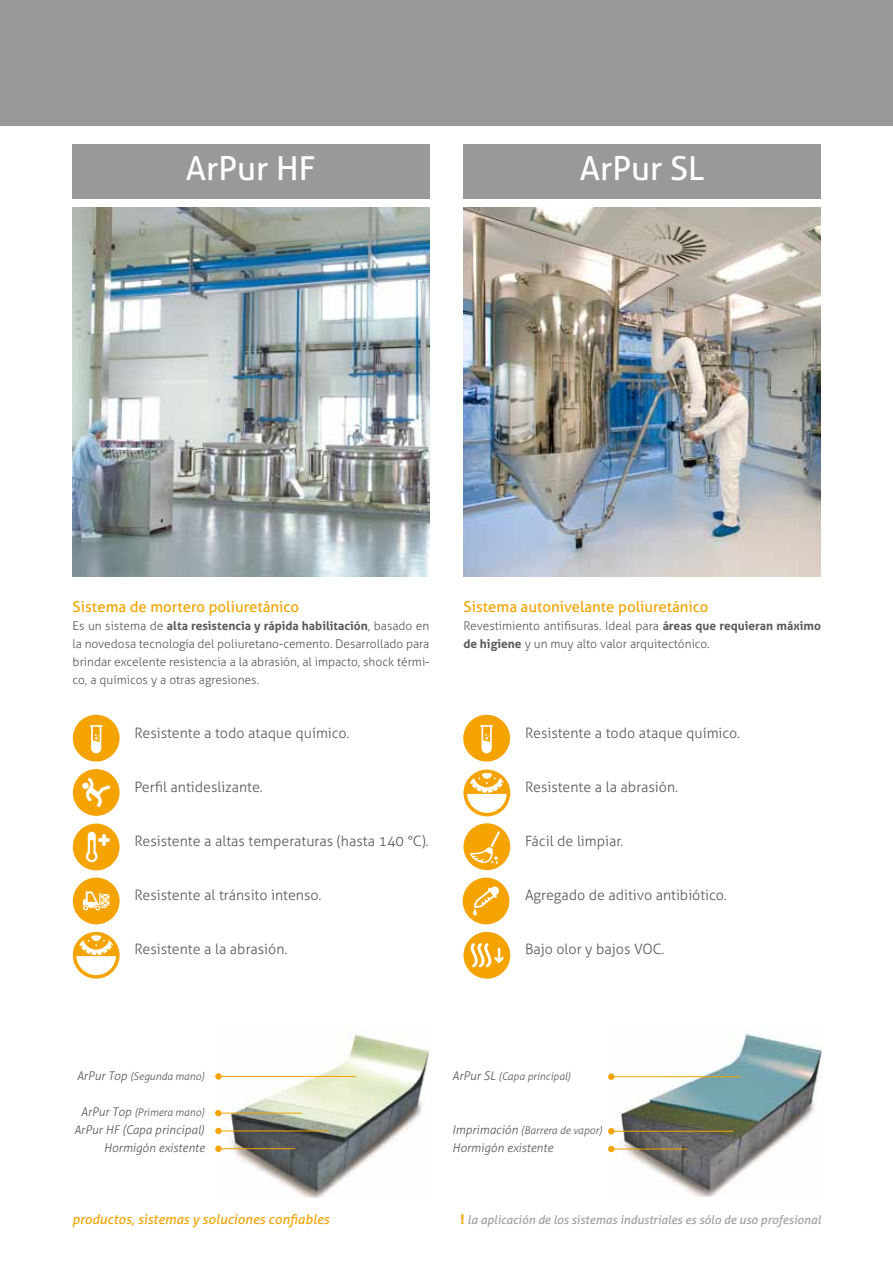
<style>
.page{position:relative;width:893px;height:1263px;background:#fff}
.page>*{position:absolute;margin:0;border:0;box-sizing:border-box;transform-origin:0 0}
.t1{font:33px "Aller";color:#fff}
.t2{font:15px "Aller";color:#f4a300}
.t3{font:300 14.25px "Aller";color:#58585a}
.t4{font:italic 13.5px "Aller";color:#f4a300}
.t5{font:300 12px/18px "Aller";color:#58585a;text-align:justify}
.t6{font:italic 12px "Aller";color:#9c9e9f}
.t7{font:italic 300 12px/18px "Aller";color:#58585a;text-align:right}
.t8{font:italic 300 10.5px "Aller";color:#58585a}
.s1{font-weight:700}
.s2{font-size:12px}
.s3{font-weight:700;font-style:normal;font-size:13.5px;color:#f4a300}
</style>
<div class="page">
<div style="left:0;top:0;width:893px;height:126px;background:#999"></div>
<div style="left:72px;top:144px;width:357px;height:54px;background:#999"></div>
<div style="left:463px;top:144px;width:358px;height:54px;background:#999"></div>
<div style="left:73px;top:715px;width:47px;height:46px;background:#f4a300;border-radius:50%"></div>
<svg style="left:90px;top:725px;width:13px;height:28px"></svg>
<div style="left:463px;top:715px;width:47px;height:46px;background:#f4a300;border-radius:50%"></div>
<svg style="left:480px;top:725px;width:13px;height:28px"></svg>
<div style="left:73px;top:769px;width:47px;height:47px;background:#f4a300;border-radius:50%"></div>
<div style="left:82px;top:782px;width:7px;height:7px;background:#fff;border-radius:50%"></div>
<svg style="left:85px;top:777px;width:26px;height:30px"></svg>
<div style="left:73px;top:877px;width:47px;height:47px;background:#f4a300;border-radius:50%"></div>
<svg style="left:83px;top:891px;width:27px;height:19px"></svg>
<div style="left:463px;top:877px;width:46px;height:47px;background:#f4a300;border-radius:50%"></div>
<svg style="left:473px;top:886px;width:27px;height:29px"></svg>
<div style="left:463px;top:823px;width:47px;height:47px;background:#f4a300;border-radius:50%"></div>
<svg style="left:470px;top:831px;width:30px;height:33px"></svg>
<div style="left:463px;top:932px;width:47px;height:47px;background:#f4a300;border-radius:50%"></div>
<svg style="left:470px;top:943px;width:34px;height:24px"></svg>
<svg style="left:73px;top:932px;width:47px;height:47px"></svg>
<svg style="left:76px;top:935px;width:40px;height:40px"></svg>
<div style="left:73px;top:823px;width:47px;height:47px;background:#f4a300;border-radius:50%"></div>
<svg style="left:86px;top:832px;width:24px;height:30px"></svg>
<img style="left:218px;top:1029px;width:212px;height:168px">
<img style="left:72px;top:207px;width:357px;height:369px">
<hr style="left:216px;top:1113px;width:86px;height:1px;background:#f4a300">
<hr style="left:218px;top:1148px;width:77px;height:1px;background:#f4a300">
<svg style="left:215px;top:1110px;width:6px;height:6px"></svg>
<div style="left:215px;top:1145px;width:7px;height:7px;background:#f4a300;border-radius:50%"></div>
<hr style="left:220px;top:1130px;width:110px;height:1px;background:#f4a300">
<div style="left:215px;top:1128px;width:7px;height:6px;background:#f4a300;border-radius:50%"></div>
<hr style="left:216px;top:1076px;width:140px;height:1px;background:#f4a300">
<svg style="left:215px;top:1073px;width:7px;height:7px"></svg>
<img style="left:611px;top:1033px;width:211px;height:163px">
<img style="left:463px;top:207px;width:358px;height:369px">
<hr style="left:611px;top:1131px;width:122px;height:1px;background:#f4a300">
<hr style="left:611px;top:1149px;width:76px;height:1px;background:#f4a300">
<svg style="left:608px;top:1146px;width:6px;height:6px"></svg>
<svg style="left:608px;top:1128px;width:6px;height:6px"></svg>
<hr style="left:611px;top:1076px;width:130px;height:1px;background:#f4a300">
<div style="left:608px;top:1073px;width:6px;height:7px;background:#f4a300;border-radius:50%"></div>
<svg style="left:463px;top:769px;width:47px;height:47px"></svg>
<svg style="left:467px;top:773px;width:40px;height:40px"></svg>
<h1 class="t1" style="left:186px;top:148px;width:131px">ArPur HF</h1>
<h1 class="t1" style="left:580px;top:148px;width:126px">ArPur SL</h1>
<p class="t2" style="left:73px;top:598px;width:228px">Sistema de mortero poliuretánico</p>
<p class="t5" style="left:73px;top:617px;width:358px">Es un sistema de <span class="s1">alta resistencia y rápida habilitación</span>, basado en la novedosa tecnología del poliuretano-cemento. Desarrollado para brindar excelente resistencia a la abrasión, al impacto, shock térmi&shy;co, a químicos y a otras agresiones.</p>
<p class="t3" style="left:134px;top:724px;width:217px">Resistente a todo ataque químico.</p>
<p class="t3" style="left:134px;top:778px;width:130px">Perfil antideslizante.</p>
<p class="t3" style="left:134px;top:832px;width:296px">Resistente a altas temperaturas (hasta 140 °C).</p>
<p class="t3" style="left:134px;top:886px;width:189px">Resistente al tránsito intenso.</p>
<p class="t3" style="left:134px;top:940px;width:155px">Resistente a la abrasión.</p>
<p class="t2" style="left:463px;top:598px;width:247px">Sistema autonivelante poliuretánico</p>
<p class="t5" style="left:463px;top:617px;width:359px">Revestimiento antifisuras. Ideal para <span class="s1">áreas que requieran máximo de higiene</span> y un muy alto valor arquitectónico.</p>
<p class="t3" style="left:525px;top:724px;width:217px">Resistente a todo ataque químico.</p>
<p class="t3" style="left:525px;top:778px;width:155px">Resistente a la abrasión.</p>
<p class="t3" style="left:525px;top:832px;width:100px">Fácil de limpiar.</p>
<p class="t3" style="left:525px;top:886px;width:203px">Agregado de aditivo antibiótico.</p>
<p class="t3" style="left:525px;top:940px;width:141px">Bajo olor y bajos VOC.</p>
<p class="t8" style="left:77px;top:1070px;width:129px"><span class="s2">ArPur Top</span> (Segunda mano)</p>
<p class="t8" style="left:81px;top:1106px;width:125px"><span class="s2">ArPur Top</span> (Primera mano)</p>
<p class="t7" style="left:74px;top:1121px;width:132px">ArPur HF (Capa principal)<br>Hormigón existente</p>
<p class="t8" style="left:452px;top:1070px;width:120px"><span class="s2">ArPur SL</span> (Capa principal)</p>
<p class="t8" style="left:452px;top:1124px;width:152px"><span class="s2">Imprimación</span> (Barrera de vapor)</p>
<p class="t7" style="left:452px;top:1139px;width:102px">Hormigón existente</p>
<p class="t4" style="left:72px;top:1211px;width:259px">productos, sistemas y soluciones confiables</p>
<p class="t6" style="left:460px;top:1212px;width:362px"><span class="s3">!</span> la aplicación de los sistemas industriales es sólo de uso profesional</p>
</div>
